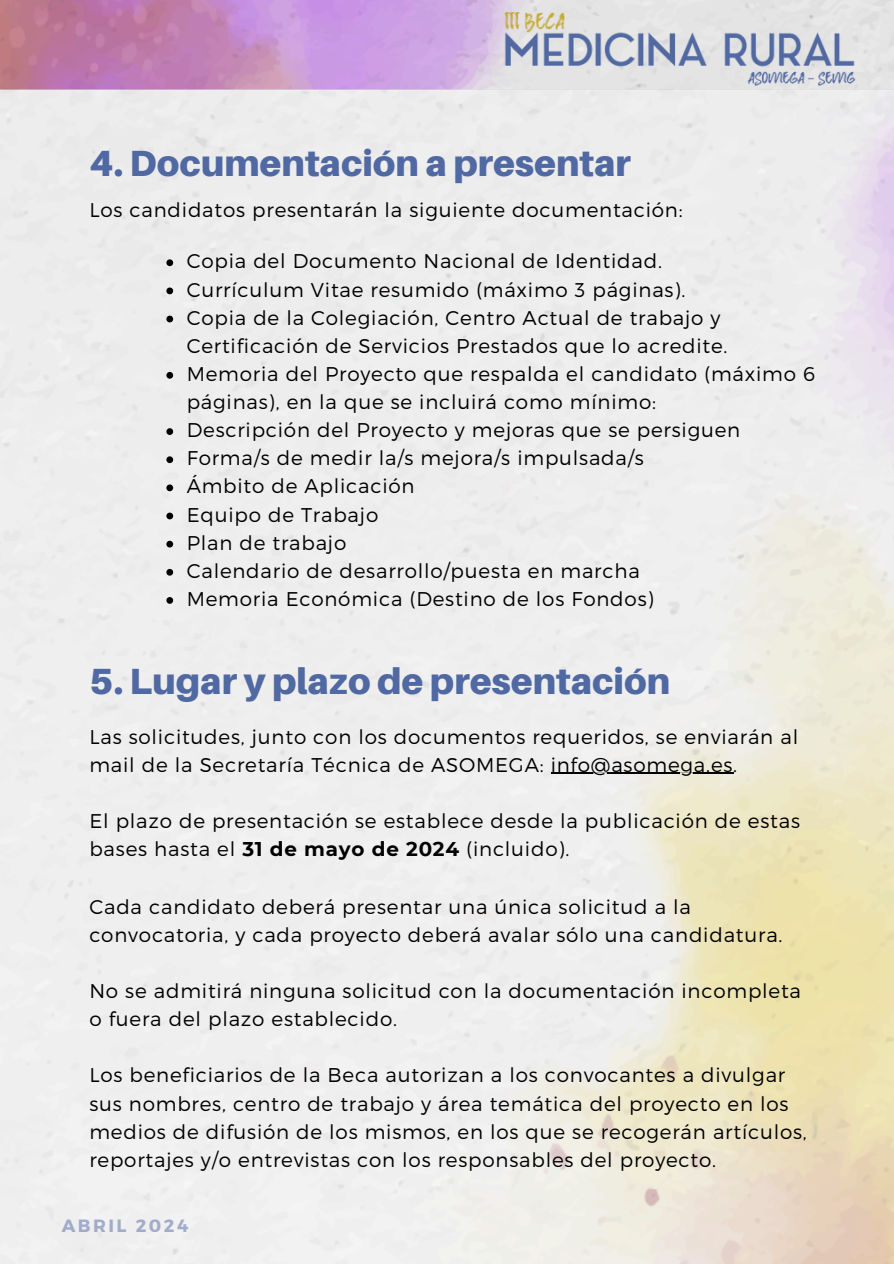
<style>
.page{position:relative;width:894px;height:1264px;background:#fff}
.page>*{position:absolute;margin:0;border:0;box-sizing:border-box;transform-origin:0 0}
.t1{font:900 36.45px "Aileron";color:#5169a2}
.t2{font:300 19.8px/28.2px "Montserrat";letter-spacing:.04em;color:#000}
.t3{font:700 17.85px "Montserrat";letter-spacing:.14em;color:#5169a2}
.s1{font-weight:700}
</style>
<div class="page">
<img style="left:0;top:0;width:893px;height:1263px">
<img style="left:502px;top:13px;width:354px;height:76px">
<hr style="left:550px;top:772px;width:183px;height:2px;background:#000">
<svg style="left:166px;top:259px;width:7px;height:7px"></svg>
<svg style="left:166px;top:287px;width:7px;height:7px"></svg>
<svg style="left:166px;top:316px;width:7px;height:6px"></svg>
<svg style="left:166px;top:372px;width:7px;height:7px"></svg>
<svg style="left:166px;top:428px;width:7px;height:7px"></svg>
<svg style="left:166px;top:456px;width:7px;height:7px"></svg>
<svg style="left:166px;top:484px;width:7px;height:7px"></svg>
<svg style="left:166px;top:512px;width:7px;height:7px"></svg>
<svg style="left:166px;top:541px;width:7px;height:6px"></svg>
<svg style="left:166px;top:569px;width:7px;height:6px"></svg>
<svg style="left:166px;top:597px;width:7px;height:7px"></svg>
<p class="t1" style="left:89px;top:140px;width:543px">4. Documentación a presentar</p>
<p class="t2" style="left:89px;top:195px;width:594px">Los candidatos presentarán la siguiente documentación:</p>
<p class="t2" style="left:187px;top:246px;width:476px">Copia del Documento Nacional de Identidad.</p>
<p class="t2" style="left:187px;top:274px;width:500px">Currículum Vitae resumido (máximo 3 páginas).</p>
<p class="t2" style="left:187px;top:302px;width:542px">Copia de la Colegiación, Centro Actual de trabajo y<br>Certificación de Servicios Prestados que lo acredite.</p>
<p class="t2" style="left:187px;top:359px;width:629px">Memoria del Proyecto que respalda el candidato (máximo 6 páginas), en la que se incluirá como mínimo:</p>
<p class="t2" style="left:187px;top:415px;width:555px">Descripción del Proyecto y mejoras que se persiguen</p>
<p class="t2" style="left:187px;top:443px;width:458px">Forma/s de medir la/s mejora/s impulsada/s</p>
<p class="t2" style="left:187px;top:471px;width:229px">Ámbito de Aplicación</p>
<h1 class="t2" style="left:187px;top:499px;width:193px">Equipo de Trabajo</h1>
<h2 class="t2" style="left:187px;top:527px;width:161px">Plan de trabajo</h2>
<h2 class="t2" style="left:187px;top:555px;width:454px">Calendario de desarrollo/puesta en marcha</h2>
<h2 class="t2" style="left:187px;top:584px;width:468px">Memoria Económica (Destino de los Fondos)</h2>
<p class="t1" style="left:89px;top:658px;width:582px">5. Lugar y plazo de presentación</p>
<p class="t2" style="left:89px;top:721px;width:710px">Las solicitudes, junto con los documentos requeridos, se enviarán al mail de la Secretaría Técnica de ASOMEGA: info@asomega.es.</p>
<h1 class="t2" style="left:89px;top:805px;width:712px">El plazo de presentación se establece desde la publicación de estas bases hasta el <span class="s1">31 de mayo de 2024</span> (incluido).</h1>
<h2 class="t2" style="left:89px;top:891px;width:694px">Cada candidato deberá presentar una única solicitud a la convocatoria, y cada proyecto deberá avalar sólo una candidatura.</h2>
<p class="t2" style="left:89px;top:975px;width:713px">No se admitirá ninguna solicitud con la documentación incompleta o fuera del plazo establecido.</p>
<p class="t2" style="left:89px;top:1060px;width:718px">Los beneficiarios de la Beca autorizan a los convocantes a divulgar sus nombres, centro de trabajo y área temática del proyecto en los medios de difusión de los mismos, en los que se recogerán artículos, reportajes y/o entrevistas con los responsables del proyecto.</p>
<p class="t3" style="left:62px;top:1213px;width:128px">ABRIL 2024</p>
</div>
